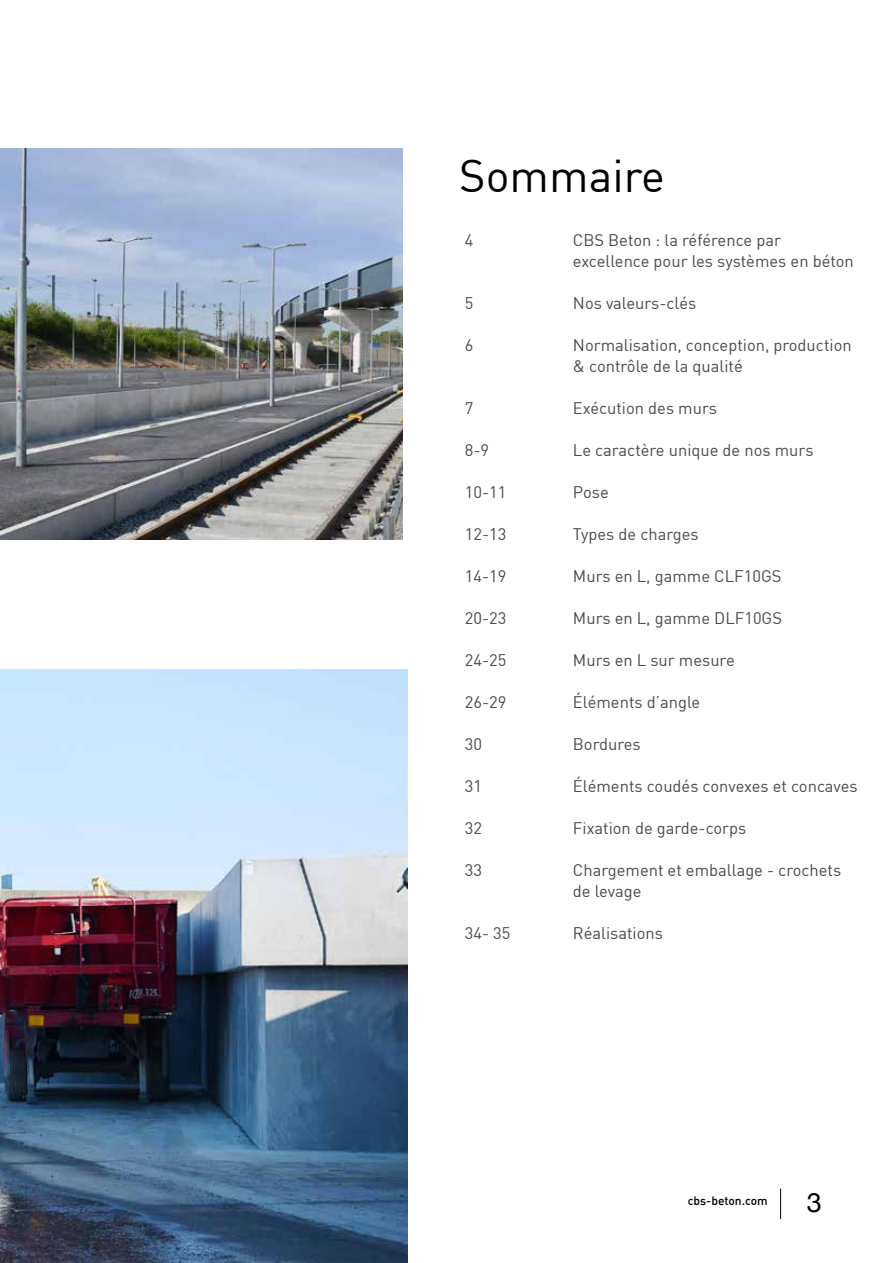
<style>
.page{position:relative;width:893px;height:1263px;background:#fff}
.page>*{position:absolute;margin:0;border:0;box-sizing:border-box;transform-origin:0 0}
.t1{font:45px "DIN";color:#000}
.t2{font:27px "Helvetica Neue";color:#000}
.t3{font:16.5px/21px "DIN";color:#4a4a49}
.t4{font:500 12px "DIN";color:#000}
</style>
<div class="page">
<hr style="left:780px;top:1188px;width:1px;height:31px;background:#000">
<img style="left:0;top:148px;width:403px;height:391px">
<img style="left:0;top:670px;width:408px;height:593px">
<h1 class="t1" style="left:459px;top:148px;width:207px">Sommaire</h1>
<p class="t3" style="left:465px;top:229px;width:10px">4</p>
<p class="t3" style="left:573px;top:229px;width:282px">CBS Beton : la référence par excellence pour les systèmes en béton</p>
<p class="t3" style="left:465px;top:292px;width:10px">5</p>
<p class="t3" style="left:573px;top:292px;width:125px">Nos valeurs-clés</p>
<p class="t3" style="left:465px;top:334px;width:10px">6</p>
<p class="t3" style="left:573px;top:334px;width:280px">Normalisation, conception, production &amp; contrôle de la qualité</p>
<p class="t3" style="left:465px;top:397px;width:10px">7</p>
<p class="t3" style="left:573px;top:397px;width:146px">Exécution des murs</p>
<p class="t3" style="left:465px;top:439px;width:26px">8-9</p>
<p class="t3" style="left:573px;top:439px;width:242px">Le caractère unique de nos murs</p>
<p class="t3" style="left:465px;top:481px;width:43px">10-11</p>
<p class="t3" style="left:573px;top:481px;width:37px">Pose</p>
<p class="t3" style="left:465px;top:523px;width:43px">12-13</p>
<p class="t3" style="left:573px;top:523px;width:127px">Types de charges</p>
<p class="t3" style="left:465px;top:565px;width:43px">14-19</p>
<p class="t3" style="left:573px;top:565px;width:210px">Murs en L, gamme CLF10GS</p>
<p class="t3" style="left:465px;top:607px;width:43px">20-23</p>
<p class="t3" style="left:573px;top:607px;width:211px">Murs en L, gamme DLF10GS</p>
<p class="t3" style="left:465px;top:649px;width:43px">24-25</p>
<p class="t3" style="left:573px;top:649px;width:163px">Murs en L sur mesure</p>
<p class="t3" style="left:465px;top:691px;width:43px">26-29</p>
<p class="t3" style="left:573px;top:691px;width:129px">Éléments d’angle</p>
<p class="t3" style="left:465px;top:733px;width:19px">30</p>
<p class="t3" style="left:573px;top:733px;width:69px">Bordures</p>
<p class="t3" style="left:465px;top:775px;width:19px">31</p>
<p class="t3" style="left:573px;top:775px;width:286px">Éléments coudés convexes et concaves</p>
<p class="t3" style="left:465px;top:817px;width:19px">32</p>
<p class="t3" style="left:573px;top:817px;width:175px">Fixation de garde-corps</p>
<p class="t3" style="left:465px;top:859px;width:19px">33</p>
<p class="t3" style="left:573px;top:859px;width:270px">Chargement et emballage - crochets de levage</p>
<p class="t3" style="left:465px;top:922px;width:47px">34- 35</p>
<p class="t3" style="left:573px;top:922px;width:92px">Réalisations</p>
<p class="t4" style="left:688px;top:1193px;width:81px">cbs-beton.com</p>
<h2 class="t2" style="left:807px;top:1183px;width:17px">3</h2>
</div>
